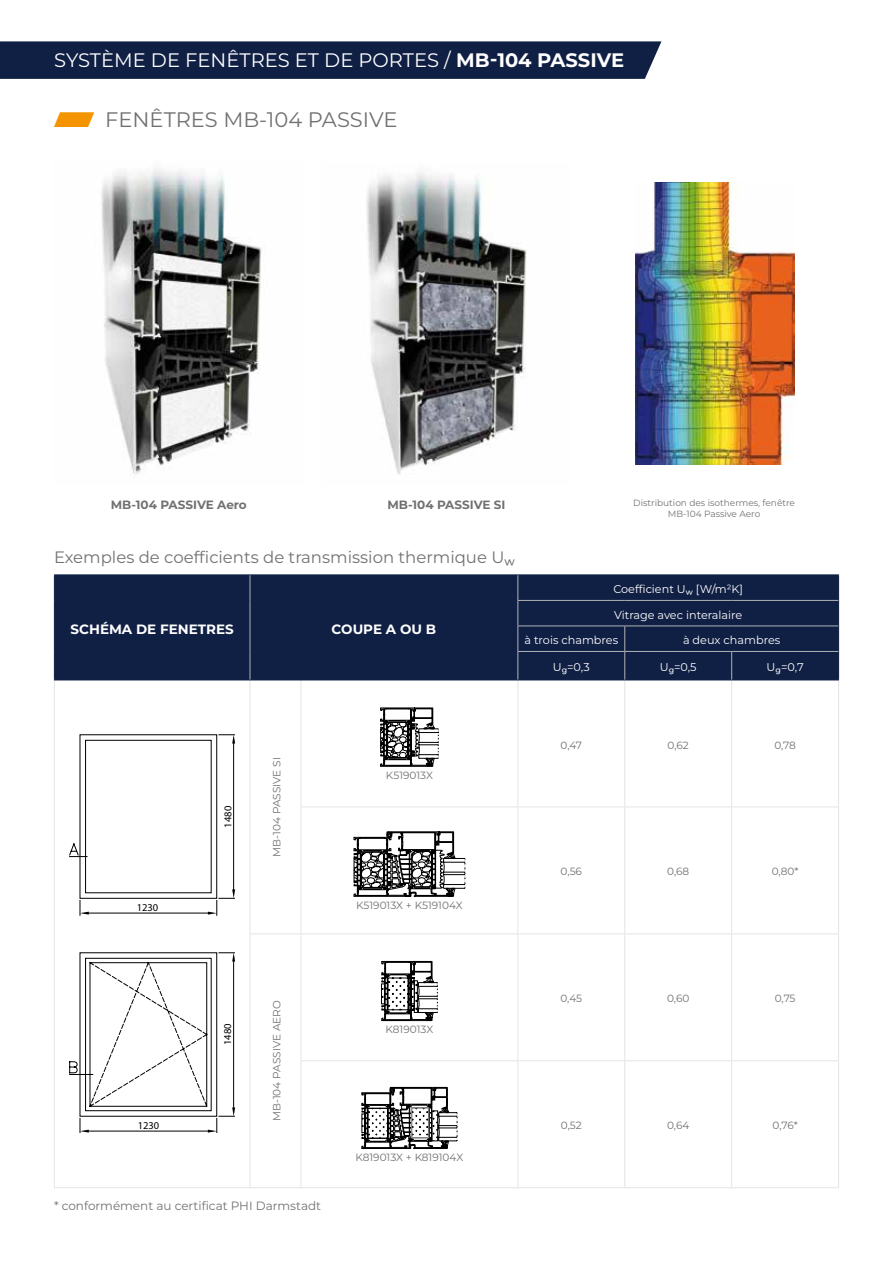
<style>
.page{position:relative;width:893px;height:1263px;background:#fff}
.page>*{position:absolute;margin:0;border:0;box-sizing:border-box;transform-origin:0 0}
.t1{font:21px "Montserrat Alu";color:#707172}
.t2{font:19.5px "Montserrat Alu";color:#fff}
.t3{font:16.5px "Montserrat Alu";color:#707172}
.t4{font:700 13.5px "Montserrat Alu";color:#fff}
.t5{font:12px "Montserrat Alu";color:#707172}
.t6{font:700 12px "Montserrat Alu";color:#707172}
.t7{font:11.25px "Montserrat Alu";color:#fff}
.t8{font:10.5px "Montserrat Alu";color:#707172}
.t9{font:10.5px "Myriad Pro";color:#000}
.t10{font:9px/10.8px "Montserrat Alu";color:#707172;text-align:center}
.s1{font-weight:700}
.s2{color:#f39400}
</style>
<div class="page">
<div style="left:55px;top:575px;width:783px;height:105px;background:#101f44"></div>
<hr style="left:54px;top:680px;width:1px;height:127px;background:#e3e4e4">
<hr style="left:54px;top:807px;width:1px;height:127px;background:#e3e4e4">
<hr style="left:54px;top:934px;width:1px;height:127px;background:#e3e4e4">
<hr style="left:54px;top:1061px;width:1px;height:126px;background:#e3e4e4">
<hr style="left:54px;top:1187px;width:196px;height:1px;background:#e3e4e4">
<hr style="left:250px;top:680px;width:1px;height:127px;background:#e3e4e4">
<hr style="left:250px;top:807px;width:1px;height:126px;background:#e3e4e4">
<hr style="left:301px;top:680px;width:1px;height:126px;background:#e3e4e4">
<hr style="left:517px;top:680px;width:1px;height:126px;background:#e3e4e4">
<hr style="left:624px;top:680px;width:1px;height:126px;background:#e3e4e4">
<hr style="left:731px;top:680px;width:1px;height:126px;background:#e3e4e4">
<hr style="left:838px;top:680px;width:1px;height:126px;background:#e3e4e4">
<hr style="left:301px;top:806px;width:217px;height:1px;background:#e3e4e4">
<hr style="left:301px;top:807px;width:1px;height:126px;background:#e3e4e4">
<hr style="left:518px;top:806px;width:107px;height:1px;background:#e3e4e4">
<hr style="left:517px;top:807px;width:1px;height:126px;background:#e3e4e4">
<hr style="left:625px;top:806px;width:107px;height:1px;background:#e3e4e4">
<hr style="left:624px;top:807px;width:1px;height:126px;background:#e3e4e4">
<hr style="left:732px;top:806px;width:107px;height:1px;background:#e3e4e4">
<hr style="left:731px;top:807px;width:1px;height:126px;background:#e3e4e4">
<hr style="left:838px;top:807px;width:1px;height:126px;background:#e3e4e4">
<hr style="left:250px;top:933px;width:51px;height:1px;background:#e3e4e4">
<hr style="left:250px;top:934px;width:1px;height:127px;background:#e3e4e4">
<hr style="left:250px;top:1061px;width:1px;height:126px;background:#e3e4e4">
<hr style="left:250px;top:1187px;width:51px;height:1px;background:#e3e4e4">
<hr style="left:301px;top:933px;width:217px;height:1px;background:#e3e4e4">
<hr style="left:301px;top:934px;width:1px;height:126px;background:#e3e4e4">
<hr style="left:518px;top:933px;width:107px;height:1px;background:#e3e4e4">
<hr style="left:517px;top:934px;width:1px;height:126px;background:#e3e4e4">
<hr style="left:625px;top:933px;width:107px;height:1px;background:#e3e4e4">
<hr style="left:624px;top:934px;width:1px;height:126px;background:#e3e4e4">
<hr style="left:732px;top:933px;width:107px;height:1px;background:#e3e4e4">
<hr style="left:731px;top:934px;width:1px;height:126px;background:#e3e4e4">
<hr style="left:838px;top:934px;width:1px;height:126px;background:#e3e4e4">
<hr style="left:301px;top:1060px;width:217px;height:1px;background:#e3e4e4">
<hr style="left:301px;top:1061px;width:1px;height:126px;background:#e3e4e4">
<hr style="left:518px;top:1060px;width:107px;height:1px;background:#e3e4e4">
<hr style="left:517px;top:1061px;width:1px;height:126px;background:#e3e4e4">
<hr style="left:625px;top:1060px;width:107px;height:1px;background:#e3e4e4">
<hr style="left:624px;top:1061px;width:1px;height:126px;background:#e3e4e4">
<hr style="left:732px;top:1060px;width:107px;height:1px;background:#e3e4e4">
<hr style="left:731px;top:1061px;width:1px;height:126px;background:#e3e4e4">
<hr style="left:838px;top:1061px;width:1px;height:126px;background:#e3e4e4">
<hr style="left:301px;top:1187px;width:217px;height:1px;background:#e3e4e4">
<hr style="left:518px;top:1187px;width:107px;height:1px;background:#e3e4e4">
<hr style="left:625px;top:1187px;width:107px;height:1px;background:#e3e4e4">
<hr style="left:732px;top:1187px;width:107px;height:1px;background:#e3e4e4">
<hr style="left:54px;top:574px;width:196px;height:1px;background:#101f44">
<hr style="left:250px;top:574px;width:51px;height:1px;background:#101f44">
<hr style="left:301px;top:574px;width:217px;height:1px;background:#101f44">
<svg style="left:54px;top:575px;width:1px;height:105px"></svg>
<hr style="left:54px;top:680px;width:196px;height:1px;background:#101f44">
<hr style="left:250px;top:680px;width:51px;height:1px;background:#101f44">
<hr style="left:301px;top:680px;width:217px;height:1px;background:#101f44">
<hr style="left:518px;top:574px;width:107px;height:1px;background:#101f44">
<hr style="left:625px;top:574px;width:107px;height:1px;background:#101f44">
<hr style="left:732px;top:574px;width:107px;height:1px;background:#101f44">
<svg style="left:838px;top:575px;width:1px;height:105px"></svg>
<hr style="left:518px;top:680px;width:107px;height:1px;background:#101f44">
<hr style="left:625px;top:680px;width:107px;height:1px;background:#101f44">
<hr style="left:732px;top:680px;width:107px;height:1px;background:#101f44">
<svg style="left:250px;top:575px;width:1px;height:105px"></svg>
<hr style="left:517px;top:600px;width:108px;height:1px;background:#b1b3b4">
<hr style="left:625px;top:600px;width:107px;height:1px;background:#b1b3b4">
<hr style="left:732px;top:600px;width:106px;height:1px;background:#b1b3b4">
<hr style="left:517px;top:625px;width:108px;height:1px;background:#b1b3b4">
<hr style="left:625px;top:625px;width:107px;height:1px;background:#b1b3b4">
<hr style="left:732px;top:625px;width:106px;height:1px;background:#b1b3b4">
<hr style="left:517px;top:651px;width:108px;height:1px;background:#b1b3b4">
<svg style="left:517px;top:575px;width:1px;height:105px"></svg>
<hr style="left:625px;top:651px;width:107px;height:1px;background:#b1b3b4">
<svg style="left:624px;top:626px;width:1px;height:54px"></svg>
<hr style="left:732px;top:651px;width:106px;height:1px;background:#b1b3b4">
<svg style="left:731px;top:652px;width:1px;height:28px"></svg>
<svg style="left:69px;top:734px;width:166px;height:398px"></svg>
<svg style="left:380px;top:707px;width:59px;height:60px"></svg>
<svg style="left:353px;top:831px;width:112px;height:66px"></svg>
<svg style="left:381px;top:961px;width:57px;height:60px"></svg>
<svg style="left:361px;top:1087px;width:96px;height:62px"></svg>
<img style="left:101px;top:168px;width:161px;height:307px">
<img style="left:366px;top:172px;width:161px;height:302px">
<img style="left:635px;top:183px;width:159px;height:282px">
<div style="left:0;top:41px;width:661px;height:38px;background:#101f44"></div>
<h2 class="t2" style="left:54px;top:47px;width:571px">SYSTÈME DE FENÊTRES ET DE PORTES / <span class="s1">MB-104 PASSIVE</span></h2>
<h1 class="t1" style="left:54px;top:105px;width:345px"><span class="s2">⸠</span> FENÊTRES MB-104 PASSIVE</h1>
<p class="t6" style="left:111px;top:496px;width:138px">MB-104 PASSIVE Aero</p>
<p class="t6" style="left:387px;top:496px;width:119px">MB-104 PASSIVE SI</p>
<p class="t10" style="left:633px;top:497px;width:163px">Distribution des isothermes, fenêtre<br>MB-104 Passive Aero</p>
<h3 class="t3" style="left:54px;top:546px;width:462px">Exemples de coefficients de transmission thermique Uw</h3>
<p class="t4" style="left:71px;top:619px;width:165px">SCHÉMA DE FENETRES</p>
<p class="t4" style="left:332px;top:619px;width:106px">COUPE A OU B</p>
<p class="t7" style="left:613px;top:581px;width:131px">Coefficient Uw [W/m²K]</p>
<p class="t7" style="left:614px;top:607px;width:130px">Vitrage avec interalaire</p>
<p class="t7" style="left:524px;top:632px;width:95px">à trois chambres</p>
<p class="t7" style="left:683px;top:632px;width:99px">à deux chambres</p>
<p class="t7" style="left:553px;top:659px;width:38px">Ug=0,3</p>
<p class="t7" style="left:660px;top:659px;width:38px">Ug=0,5</p>
<p class="t7" style="left:767px;top:659px;width:39px">Ug=0,7</p>
<p class="t9" style="left:137px;top:901px;width:23px">1230</p>
<p class="t9" style="left:221px;top:828px;width:23px;rotate:-90deg">1480</p>
<p class="t8" style="left:270px;top:857px;width:101px;rotate:-90deg">MB-104 PASSIVE SI</p>
<p class="t8" style="left:386px;top:768px;width:49px">K519013X</p>
<p class="t8" style="left:356px;top:898px;width:108px">K519013X + K519104X</p>
<p class="t8" style="left:561px;top:737px;width:23px">0,47</p>
<p class="t8" style="left:668px;top:737px;width:23px">0,62</p>
<p class="t8" style="left:774px;top:737px;width:23px">0,78</p>
<p class="t8" style="left:561px;top:864px;width:23px">0,56</p>
<p class="t8" style="left:667px;top:864px;width:24px">0,68</p>
<p class="t8" style="left:772px;top:864px;width:28px">0,80*</p>
<p class="t9" style="left:138px;top:1119px;width:23px">1230</p>
<p class="t9" style="left:221px;top:1045px;width:23px;rotate:-90deg">1480</p>
<p class="t8" style="left:270px;top:1121px;width:122px;rotate:-90deg">MB-104 PASSIVE AERO</p>
<p class="t8" style="left:386px;top:1022px;width:49px">K819013X</p>
<p class="t8" style="left:560px;top:991px;width:23px">0,45</p>
<p class="t8" style="left:667px;top:991px;width:24px">0,60</p>
<p class="t8" style="left:775px;top:991px;width:22px">0,75</p>
<p class="t8" style="left:561px;top:1118px;width:22px">0,52</p>
<p class="t8" style="left:667px;top:1118px;width:24px">0,64</p>
<p class="t8" style="left:772px;top:1118px;width:27px">0,76*</p>
<p class="t8" style="left:356px;top:1150px;width:109px">K819013X + K819104X</p>
<p class="t5" style="left:54px;top:1198px;width:269px">* conformément au certificat PHI Darmstadt</p>
</div>
